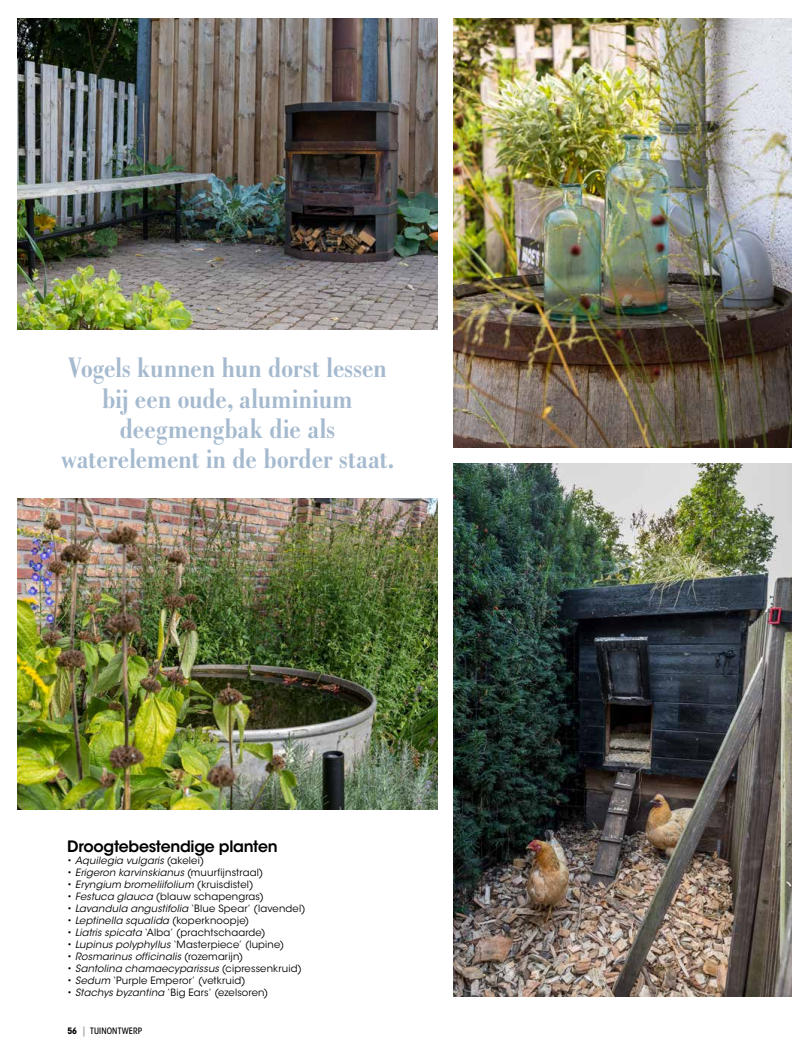
<style>
.page{position:relative;width:808px;height:1063px;background:#fff}
.page>*{position:absolute;margin:0;border:0;box-sizing:border-box;transform-origin:0 0}
.t1{font:700 condensed 30px/30px "Bodoni Std";letter-spacing:-.005em;color:#a5bacf;text-align:center}
.t2{font:600 15.62px "ITC Avant Garde Std";letter-spacing:-.02em;color:#000}
.t3{font:10px "ITC Avant Garde Std";letter-spacing:.015em;color:#000}
.t4{font:italic 10px "ITC Avant Garde Std";letter-spacing:.015em;color:#000}
.t5{font:500 condensed 8.75px "ITC Avant Garde Std";letter-spacing:.015em;color:#000}
.s1{font-style:normal}
.s2{font-style:italic}
.s3{font-weight:700}
.s4{font-weight:700;font-style:italic;color:#9c9d9d}
</style>
<div class="page">
<img style="left:18px;top:19px;width:419px;height:311px">
<img style="left:18px;top:498px;width:419px;height:311px">
<img style="left:453px;top:19px;width:338px;height:428px">
<img style="left:453px;top:464px;width:338px;height:532px">
<h1 class="t1" style="left:61px;top:354px;width:335px">Vogels kunnen hun dorst lessen bij een oude, aluminium deegmengbak die als waterelement in de border staat.</h1>
<h2 class="t2" style="left:67px;top:837px;width:212px">Droogtebestendige planten</h2>
<p class="t4" style="left:67px;top:854px;width:138px"><span class="s1">•</span> Aquilegia vulgaris <span class="s1">(akelei)</span></p>
<p class="t4" style="left:67px;top:866px;width:198px"><span class="s1">•</span> Erigeron karvinskianus <span class="s1">(muurfijnstraal)</span></p>
<p class="t4" style="left:67px;top:878px;width:188px"><span class="s1">•</span> Eryngium bromeliifolium <span class="s1">(kruisdistel)</span></p>
<p class="t3" style="left:67px;top:890px;width:198px">• <span class="s2">Festuca glauca</span> (blauw schapengras)</p>
<p class="t3" style="left:67px;top:902px;width:240px">• <span class="s2">Lavandula angustifolia</span> ‘Blue Spear’ (lavendel)</p>
<p class="t4" style="left:67px;top:914px;width:184px"><span class="s1">•</span> Leptinella squalida <span class="s1">(koperknoopje)</span></p>
<p class="t3" style="left:67px;top:926px;width:200px">• <span class="s2">Liatris spicata</span> ‘Alba’ (prachtschaarde)</p>
<p class="t3" style="left:67px;top:938px;width:218px">• <span class="s2">Lupinus polyphyllus</span> ‘Masterpiece’ (lupine)</p>
<p class="t4" style="left:67px;top:950px;width:177px"><span class="s1">•</span> Rosmarinus officinalis <span class="s1">(rozemarijn)</span></p>
<p class="t4" style="left:67px;top:962px;width:236px"><span class="s1">•</span> Santolina chamaecyparissus <span class="s1">(cipressenkruid)</span></p>
<p class="t3" style="left:67px;top:974px;width:180px">• <span class="s2">Sedum</span> ‘Purple Emperor’ (vetkruid)</p>
<p class="t3" style="left:67px;top:986px;width:203px">• <span class="s2">Stachys byzantina</span> ‘Big Ears’ (ezelsoren)</p>
<p class="t5" style="left:67px;top:1025px;width:76px"><span class="s3">56</span> <span class="s4">|</span> TUINONTWERP</p>
</div>
